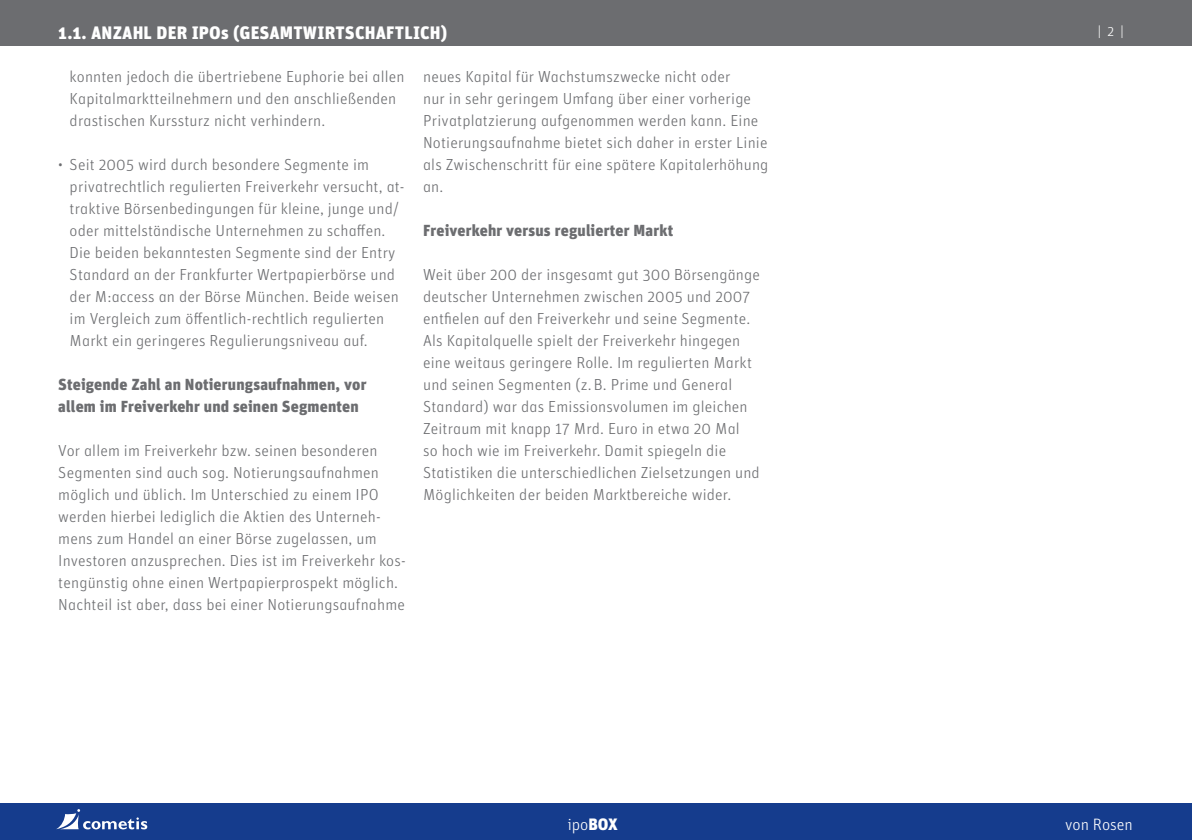
<style>
.page{position:relative;width:1192px;height:840px;background:#fff}
.page>*{position:absolute;margin:0;border:0;box-sizing:border-box;transform-origin:0 0}
.t1{font:900 18px "Unit";letter-spacing:.01em;color:#fff}
.t2{font:300 16.4px "Unit";color:#fff}
.t3{font:16px/22px "Unit Light Alternate";letter-spacing:.01em;color:#6c6d70}
.t4{font:900 16px/22px "Unit";color:#6c6d70}
.t5{font:300 14px "Unit";color:#fff}
.s1{font-weight:900}
</style>
<div class="page">
<div style="left:0;top:0;width:1192px;height:46px;background:#6c6d70"></div>
<div style="left:0;top:802px;width:1192px;height:37px;background:#153c8d"></div>
<svg style="left:56px;top:809px;width:91px;height:20px"></svg>
<p class="t1" style="left:58px;top:21px;width:391px">1.1. anzahl der ipos (gesamtwirtschaftlich)</p>
<p class="t3" style="left:70px;top:65px;width:336px">konnten jedoch die übertriebene Euphorie bei allen<br>Kapitalmarktteilnehmern und den anschließenden drastischen Kurssturz nicht verhindern.</p>
<p class="t3" style="left:70px;top:153px;width:336px;text-indent:-11px">• Seit 2005 wird durch besondere Segmente im privatrechtlich regulierten Freiverkehr versucht, at&shy;traktive Börsenbedingungen für kleine, junge und/ oder mittelständische Unternehmen zu schaffen.<br>Die beiden bekanntesten Segmente sind der Entry Standard an der Frankfurter Wertpapierbörse und der M:access an der Börse München. Beide weisen im Vergleich zum öffentlich-rechtlich regulierten Markt ein geringeres Regulierungsniveau auf.</p>
<p class="t4" style="left:58px;top:373px;width:310px">Steigende Zahl an Notierungsaufnahmen, vor allem im Freiverkehr und seinen Segmenten</p>
<p class="t3" style="left:58px;top:439px;width:349px">Vor allem im Freiverkehr bzw. seinen besonderen Segmenten sind auch sog. Notierungsaufnahmen möglich und üblich. Im Unterschied zu einem IPO werden hierbei lediglich die Aktien des Unterneh&shy;mens zum Handel an einer Börse zugelassen, um Investoren anzusprechen. Dies ist im Freiverkehr kos&shy;tengünstig ohne einen Wertpapierprospekt möglich.<br>Nachteil ist aber, dass bei einer Notierungsaufnahme</p>
<p class="t3" style="left:423px;top:65px;width:347px">neues Kapital für Wachstumszwecke nicht oder<br>nur in sehr geringem Umfang über einer vorherige Privatplatzierung aufgenommen werden kann. Eine Notierungsaufnahme bietet sich daher in erster Linie als Zwischenschritt für eine spätere Kapitalerhöhung an.</p>
<p class="t4" style="left:423px;top:219px;width:252px">Freiverkehr versus regulierter Markt</p>
<p class="t3" style="left:423px;top:263px;width:338px">Weit über 200 der insgesamt gut 300 Börsengänge deutscher Unternehmen zwischen 2005 und 2007 entfielen auf den Freiverkehr und seine Segmente.<br>Als Kapitalquelle spielt der Freiverkehr hingegen eine weitaus geringere Rolle. Im regulierten Markt und seinen Segmenten (z. B. Prime und General Standard) war das Emissionsvolumen im gleichen Zeitraum mit knapp 17 Mrd. Euro in etwa 20 Mal<br>so hoch wie im Freiverkehr. Damit spiegeln die Statistiken die unterschiedlichen Zielsetzungen und Möglichkeiten der beiden Marktbereiche wider.</p>
<p class="t2" style="left:567px;top:814px;width:52px">ipo<span class="s1">BOX</span></p>
<p class="t5" style="left:1097px;top:23px;width:28px">| 2 |</p>
<p class="t2" style="left:1065px;top:813px;width:69px">von Rosen</p>
</div>
